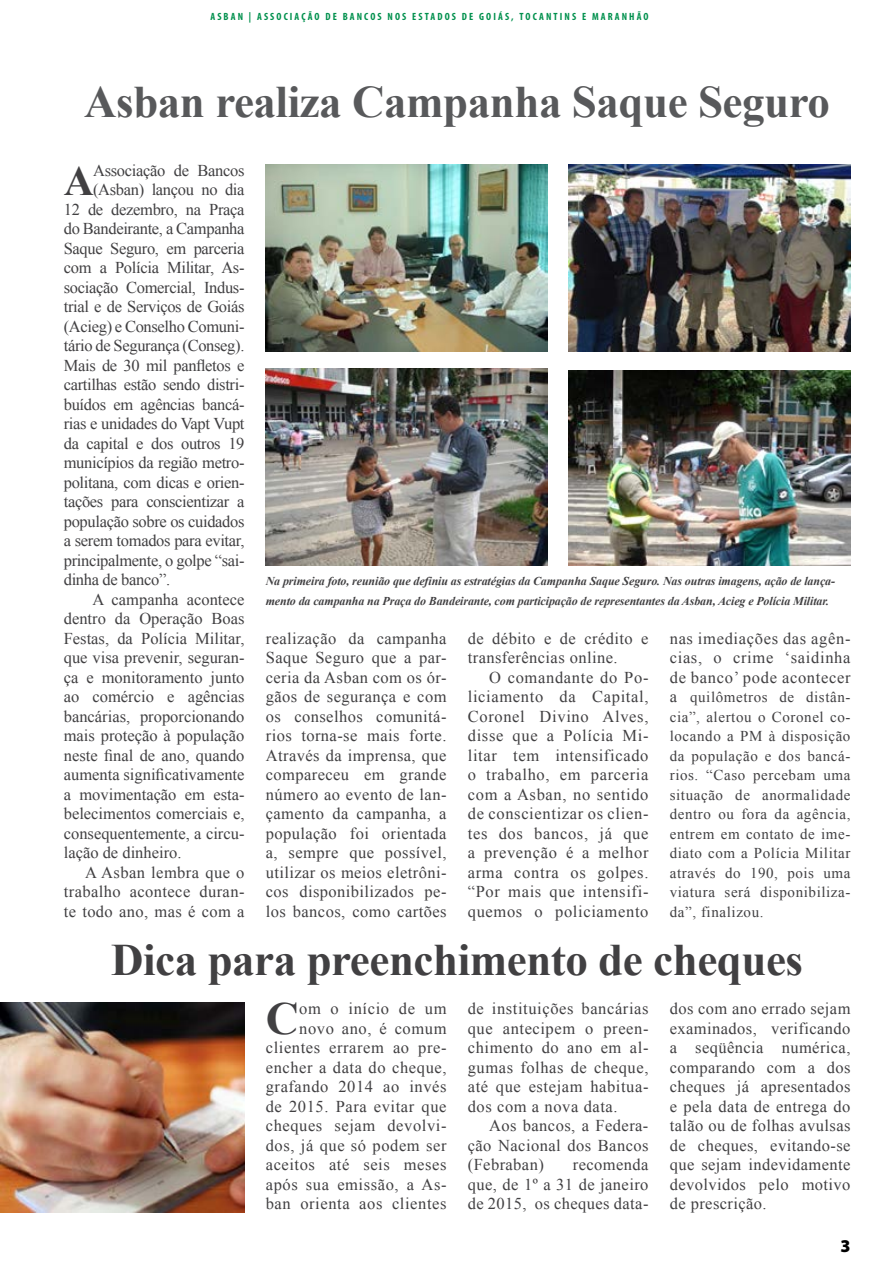
<style>
.page{position:relative;width:893px;height:1276px;background:#fff}
.page>*{position:absolute;margin:0;border:0;box-sizing:border-box;transform-origin:0 0}
.t1{font:700 45.9px "Times New Roman";color:#414042}
.t2{font:700 45px "Times New Roman";letter-spacing:-.01em;color:#58595b}
.t3{font:700 45px "Times New Roman";letter-spacing:-.01em;color:#414042}
.t4{font:700 41.7px "Times New Roman";color:#414042}
.t5{font:900 18px "Myriad Pro";color:#000}
.t6{font:16.5px/19.5px "Times New Roman";color:#414042;text-align:justify}
.t7{font:16.5px "Times New Roman";letter-spacing:-.02em;color:#414042}
.t8{font:16.5px/19.5px "Times New Roman";letter-spacing:.035em;color:#414042;text-align:right}
.t9{font:16.5px/19.5px "Times New Roman";letter-spacing:.025em;color:#414042}
.t10{font:15px/19.5px "Times New Roman";letter-spacing:.04em;color:#414042;text-align:justify}
.t11{font:italic 700 12px/19.5px "Times New Roman";letter-spacing:-.01em;color:#414042}
.t12{font:700 condensed 10.5px "Myriad Pro";letter-spacing:.2em;color:#00904d}
.s1{font-size:16.5px}
</style>
<div class="page">
<img style="left:569px;top:164px;width:281px;height:187px">
<img style="left:266px;top:369px;width:281px;height:196px">
<img style="left:266px;top:164px;width:281px;height:187px">
<img style="left:569px;top:371px;width:281px;height:194px">
<img style="left:0;top:1002px;width:244px;height:210px">
<p class="t12" style="left:210px;top:10px;width:439px">ASBAN | ASSOCIAÇÃO DE BANCOS NOS ESTADOS DE GOIÁS, TOCANTINS E MARANHÃO</p>
<h2 class="t2" style="left:84px;top:71px;width:747px">Asban realiza Campanha Saque Seguro</h2>
<h3 class="t4" style="left:64px;top:152px;width:32px">A</h3>
<p class="t7" style="left:93px;top:159px;width:153px">Associação de Bancos</p>
<p class="t7" style="left:93px;top:178px;width:153px">(Asban) lançou no dia</p>
<p class="t7" style="left:64px;top:198px;width:182px">12 de dezembro, na Praça</p>
<p class="t7" style="left:64px;top:217px;width:182px">do Bandeirante, a Campanha</p>
<p class="t7" style="left:64px;top:237px;width:182px">Saque Seguro, em parceria</p>
<p class="t7" style="left:64px;top:256px;width:182px">com a Polícia Militar, As-</p>
<p class="t7" style="left:64px;top:276px;width:182px">sociação Comercial, Indus-</p>
<p class="t7" style="left:64px;top:295px;width:182px">trial e de Serviços de Goiás</p>
<p class="t7" style="left:64px;top:315px;width:182px">(Acieg) e Conselho Comuni-</p>
<p class="t7" style="left:64px;top:334px;width:182px">tário de Segurança (Conseg).</p>
<p class="t7" style="left:64px;top:354px;width:182px">Mais de 30 mil panfletos e</p>
<p class="t7" style="left:64px;top:373px;width:182px">cartilhas estão sendo distri-</p>
<p class="t7" style="left:64px;top:393px;width:182px">buídos em agências bancá-</p>
<p class="t7" style="left:64px;top:412px;width:182px">rias e unidades do Vapt Vupt</p>
<p class="t7" style="left:64px;top:432px;width:182px">da capital e dos outros 19</p>
<p class="t7" style="left:64px;top:451px;width:182px">municípios da região metro-</p>
<p class="t7" style="left:64px;top:471px;width:182px">politana, com dicas e orien-</p>
<p class="t7" style="left:64px;top:490px;width:182px">tações para conscientizar a</p>
<p class="t7" style="left:64px;top:510px;width:182px">população sobre os cuidados</p>
<p class="t7" style="left:64px;top:529px;width:182px">a serem tomados para evitar,</p>
<p class="t7" style="left:64px;top:549px;width:182px">principalmente, o golpe “sai-</p>
<p class="t7" style="left:64px;top:568px;width:108px">dinha de banco”.</p>
<p class="t6" style="left:92px;top:589px;width:154px">A campanha acontece</p>
<p class="t6" style="left:64px;top:609px;width:182px">dentro da Operação Boas</p>
<p class="t6" style="left:64px;top:628px;width:182px">Festas, da Polícia Militar,</p>
<p class="t6" style="left:64px;top:648px;width:182px">que visa prevenir, seguran-</p>
<p class="t6" style="left:64px;top:667px;width:182px">ça e monitoramento junto</p>
<p class="t6" style="left:64px;top:687px;width:182px">ao comércio e agências</p>
<p class="t6" style="left:64px;top:706px;width:182px">bancárias, proporcionando</p>
<p class="t6" style="left:64px;top:726px;width:182px">mais proteção à população</p>
<p class="t6" style="left:64px;top:745px;width:182px">neste final de ano, quando</p>
<p class="t6" style="left:64px;top:765px;width:182px">aumenta significativamente</p>
<p class="t6" style="left:64px;top:784px;width:182px">a movimentação em esta-</p>
<p class="t6" style="left:64px;top:804px;width:182px">belecimentos comerciais e,</p>
<p class="t6" style="left:64px;top:823px;width:182px">consequentemente, a circu-</p>
<p class="t6" style="left:64px;top:843px;width:119px">lação de dinheiro.</p>
<p class="t9" style="left:85px;top:862px;width:161px">A Asban lembra que o</p>
<p class="t9" style="left:64px;top:882px;width:182px">trabalho acontece duran-</p>
<p class="t9" style="left:64px;top:901px;width:182px">te todo ano, mas é com a</p>
<p class="t11" style="left:266px;top:571px;width:571px">Na primeira foto, reunião que definiu as estratégias da Campanha Saque Seguro. Nas outras imagens, ação de lança&shy;mento da campanha na Praça do Bandeirante, com participação de representantes da Asban, Acieg e Polícia Militar.</p>
<p class="t6" style="left:266px;top:628px;width:182px">realização da campanha Saque Seguro que a par&shy;ceria da Asban com os ór&shy;gãos de segurança e com os conselhos comunitá&shy;rios torna-se mais forte.<br>Através da imprensa, que compareceu em grande número ao evento de lan&shy;çamento da campanha, a população foi orientada a, sempre que possível, utilizar os meios eletrôni&shy;cos disponibilizados pe&shy;los bancos, como cartões</p>
<p class="t9" style="left:468px;top:628px;width:182px">de débito e de crédito e transferências online.</p>
<p class="t6" style="left:468px;top:667px;width:182px;text-indent:21px">O comandante do Po&shy;liciamento da Capital, Coronel Divino Alves, disse que a Polícia Mi&shy;litar tem intensificado o trabalho, em parceria com a Asban, no sentido de conscientizar os clien&shy;tes dos bancos, já que a prevenção é a melhor arma contra os golpes. “Por mais que intensifi&shy;quemos o policiamento</p>
<p class="t6" style="left:670px;top:628px;width:182px">nas imediações das agên&shy;cias, o crime ‘saidinha de banco’ pode acontecer</p>
<p class="t10" style="left:670px;top:687px;width:182px"><span class="s1">a</span> quilômetros de distân&shy;cia”, alertou o Coronel co&shy;locando a PM à disposição da população e dos bancá&shy;rios. “Caso percebam uma situação de anormalidade dentro ou fora da agência, entrem em contato de ime&shy;diato com a Polícia Militar através do 190, pois uma viatura será disponibiliza&shy;da”, finalizou.</p>
<h2 class="t3" style="left:111px;top:929px;width:693px">Dica para preenchimento de cheques</h2>
<p class="t8" style="left:266px;top:998px;width:182px">om o início de um novo ano, é comum clientes errarem ao pre&shy;encher a data do cheque, grafando 2014 ao invés de 2015. Para evitar que cheques sejam devolvi&shy;dos, já que só podem ser aceitos até seis meses após sua emissão, a As&shy;ban orienta aos clientes</p>
<p class="t6" style="left:468px;top:999px;width:182px">de instituições bancárias que antecipem o preen&shy;chimento do ano em al&shy;gumas folhas de cheque, até que estejam habitua&shy;dos com a nova data.</p>
<h1 class="t1" style="left:266px;top:986px;width:35px">C</h1>
<p class="t6" style="left:468px;top:1116px;width:182px;text-indent:21px">Aos bancos, a Federa&shy;ção Nacional dos Bancos (Febraban)</p>
<p class="t6" style="left:468px;top:1155px;width:182px;text-indent:105px">recomenda que, de 1º a 31 de janeiro de 2015, os cheques data-</p>
<p class="t6" style="left:670px;top:999px;width:182px">dos com ano errado sejam examinados, verificando a seqüência numérica, comparando com a dos cheques já apresentados e pela data de entrega do talão ou de folhas avulsas de cheques, evitando-se que sejam indevidamente devolvidos pelo motivo de prescrição.</p>
<p class="t5" style="left:840px;top:1235px;width:12px">3</p>
</div>
